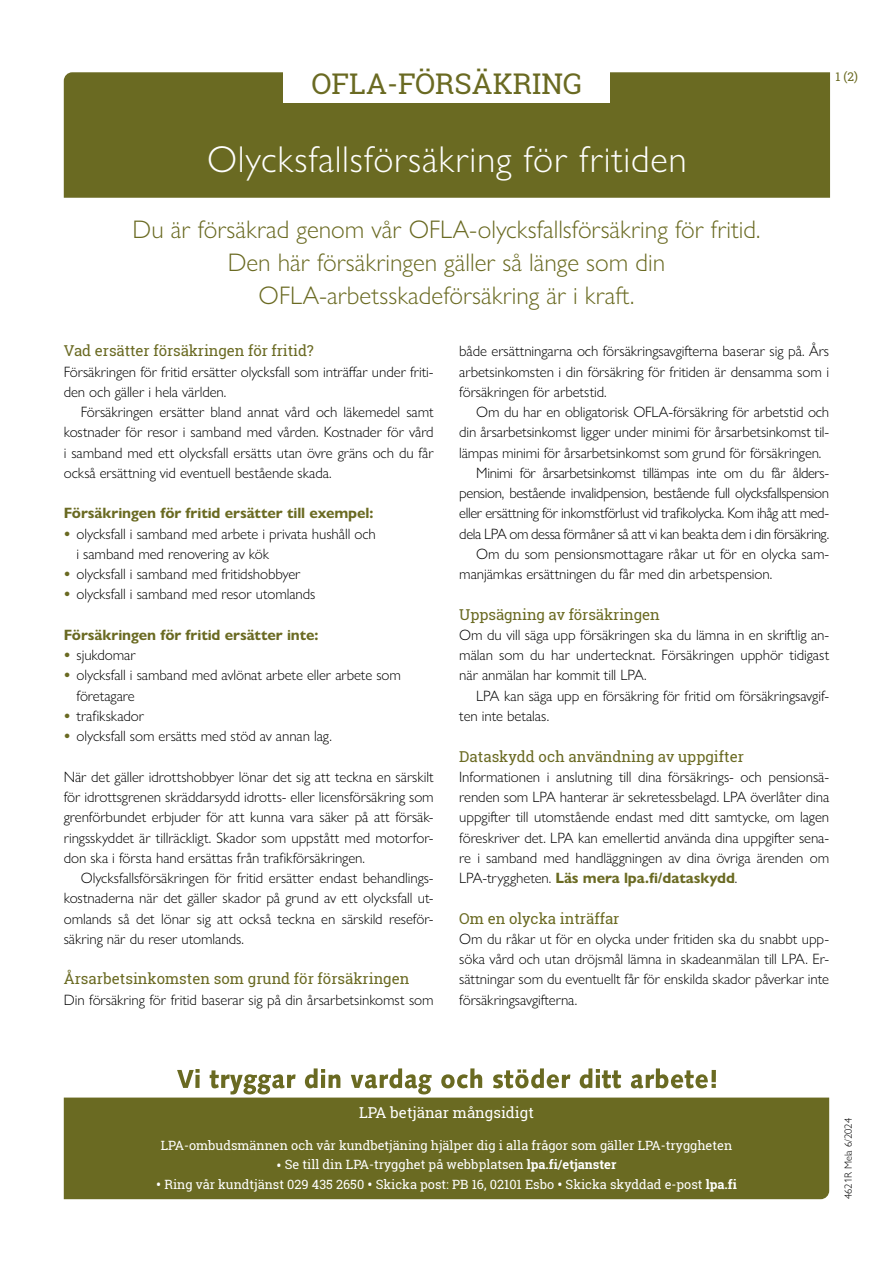
<style>
.page{position:relative;width:893px;height:1263px;background:#fff}
.page>*{position:absolute;margin:0;border:0;box-sizing:border-box;transform-origin:0 0}
.H1_Pääotsikko{font:300 37.5px "Gill Sans Nova";letter-spacing:.02em;color:#fff}
.P_Pikkuotsikko{font:28.5px "Roboto Slab";color:#6a6a22}
.P_Ingressi{font:300 25.5px/33px "Gill Sans Nova";color:#6a6a22;text-align:center}
.P_Leipä{font:300 15px/20.2px "Gill Sans Nova";letter-spacing:-.005em;color:#000;text-align:justify}
.P_Leipä_2{font:300 15px/20.2px "Gill Sans Nova";letter-spacing:-.005em;color:#000;text-align:justify}
.P_Luetelmat{font:300 15px/20.2px "Gill Sans Nova";letter-spacing:-.005em;color:#000}
.H2_Väliotsikko{font:15px "Roboto Slab";color:#6a6a22}
.P_Leipä-2{font:700 15px "Gill Sans Nova";letter-spacing:-.005em;color:#6a6a22}
.P_Leipä-3{font:15px "Roboto Slab";color:#fff}
.P_Leipä-4{font:12.75px "Roboto Slab";color:#fff}
.t1{font:12px "Roboto Slab";color:#6a6a22}
.P_Leipä-5{font:300 10.5px "Gill Sans Nova";color:#000}
.s1{font-weight:700;color:#6a6a22}
.s2{font-size:15px}
.s3{font-weight:700}
</style>
<div class="page">
<div style="left:64px;top:72px;width:766px;height:126px;background:#6a6a22"></div>
<div style="left:284px;top:60px;width:326px;height:43px;background:#fff"></div>
<div style="left:64px;top:1097px;width:765px;height:102px;background:#6a6a22"></div>
<svg style="left:177px;top:1068px;width:539px;height:26px"></svg>
<h2 class="P_Pikkuotsikko" style="left:311px;top:64px;width:273px">OFLA-FÖRSÄKRING</h2>
<h1 class="H1_Pääotsikko" style="left:207px;top:136px;width:481px">Olycksfallsförsäkring för fritiden</h1>
<p class="t1" style="left:836px;top:69px;width:24px">1 (2)</p>
<p class="P_Ingressi" style="left:133px;top:213px;width:629px">Du är försäkrad genom vår OFLA-olycksfallsförsäkring för fritid.<br>Den här försäkringen gäller så länge som din<br>OFLA-arbetsskadeförsäkring är i kraft.</p>
<h2 class="H2_Väliotsikko" style="left:64px;top:341px;width:252px">Vad ersätter försäkringen för fritid?</h2>
<p class="P_Leipä" style="left:64px;top:361px;width:370px">Försäkringen för fritid ersätter olycksfall som inträffar under friti&shy;den och gäller i hela världen.</p>
<p class="P_Leipä_2" style="left:64px;top:402px;width:371px;text-indent:17px">Försäkringen ersätter bland annat vård och läkemedel samt kostnader för resor i samband med vården. Kostnader för vård i samband med ett olycksfall ersätts utan övre gräns och du får också ersättning vid eventuell bestående skada.</p>
<p class="P_Leipä-2" style="left:64px;top:504px;width:311px">Försäkringen för fritid ersätter till exempel:</p>
<p class="P_Luetelmat" style="left:77px;top:523px;width:301px;text-indent:-13px"><span class="s1">•</span> olycksfall i samband med arbete i privata hushåll och i samband med renovering av kök</p>
<p class="P_Luetelmat" style="left:64px;top:564px;width:238px"><span class="s1">•</span> olycksfall i samband med fritidshobbyer</p>
<p class="P_Luetelmat" style="left:64px;top:584px;width:253px"><span class="s1">•</span> olycksfall i samband med resor utomlands</p>
<p class="P_Leipä-2" style="left:64px;top:625px;width:256px">Försäkringen för fritid ersätter inte:</p>
<p class="P_Luetelmat" style="left:64px;top:645px;width:73px"><span class="s1">•</span> sjukdomar</p>
<p class="P_Luetelmat" style="left:77px;top:665px;width:326px;text-indent:-13px"><span class="s1">•</span> olycksfall i samband med avlönat arbete eller arbete som företagare</p>
<p class="P_Luetelmat" style="left:64px;top:706px;width:82px"><span class="s1">•</span> trafikskador</p>
<p class="P_Luetelmat" style="left:64px;top:726px;width:270px"><span class="s1">•</span> olycksfall som ersätts med stöd av annan lag.</p>
<p class="P_Leipä" style="left:64px;top:766px;width:371px">När det gäller idrottshobbyer lönar det sig att teckna en särskilt för idrottsgrenen skräddarsydd idrotts- eller licensförsäkring som grenförbundet erbjuder för att kunna vara säker på att försäk&shy;ringsskyddet är tillräckligt. Skador som uppstått med motorfor&shy;don ska i första hand ersättas från trafikförsäkringen.</p>
<p class="P_Leipä_2" style="left:64px;top:868px;width:371px;text-indent:17px">Olycksfallsförsäkringen för fritid ersätter endast behandlings&shy;kostnaderna när det gäller skador på grund av ett olycksfall ut&shy;omlands så det lönar sig att också teckna en särskild reseför&shy;säkring när du reser utomlands.</p>
<h2 class="H2_Väliotsikko" style="left:64px;top:968px;width:347px">Årsarbetsinkomsten som grund för försäkringen</h2>
<p class="P_Leipä" style="left:64px;top:989px;width:371px">Din försäkring för fritid baserar sig på din årsarbetsinkomst som</p>
<p class="P_Leipä" style="left:459px;top:341px;width:371px">både ersättningarna och försäkringsavgifterna baserar sig på. Års arbetsinkomsten i din försäkring för fritiden är densamma som i försäkringen för arbetstid.</p>
<p class="P_Leipä_2" style="left:459px;top:402px;width:371px;text-indent:17px">Om du har en obligatorisk OFLA-försäkring för arbetstid och din årsarbetsinkomst ligger under minimi för årsarbetsinkomst til&shy;lämpas minimi för årsarbetsinkomst som grund för försäkringen.</p>
<p class="P_Leipä_2" style="left:459px;top:463px;width:371px;text-indent:17px">Minimi för årsarbetsinkomst tillämpas inte om du får ålders&shy;pension, bestående invalidpension, bestående full olycksfallspension eller ersättning för inkomstförlust vid trafikolycka. Kom ihåg att med&shy;dela LPA om dessa förmåner så att vi kan beakta dem i din försäkring.</p>
<p class="P_Leipä_2" style="left:459px;top:544px;width:370px;text-indent:17px">Om du som pensionsmottagare råkar ut för en olycka sam&shy;manjämkas ersättningen du får med din arbetspension.</p>
<h2 class="H2_Väliotsikko" style="left:459px;top:604px;width:202px">Uppsägning av försäkringen</h2>
<p class="P_Leipä" style="left:459px;top:625px;width:371px">Om du vill säga upp försäkringen ska du lämna in en skriftlig an&shy;mälan som du har undertecknat. Försäkringen upphör tidigast när anmälan har kommit till LPA.</p>
<p class="P_Leipä_2" style="left:459px;top:685px;width:370px;text-indent:17px">LPA kan säga upp en försäkring för fritid om försäkringsavgif&shy;ten inte betalas.</p>
<h2 class="H2_Väliotsikko" style="left:459px;top:746px;width:286px">Dataskydd och användning av uppgifter</h2>
<p class="P_Leipä" style="left:459px;top:766px;width:371px">Informationen i anslutning till dina försäkrings- och pensionsä&shy;renden som LPA hanterar är sekretessbelagd. LPA överlåter dina uppgifter till utomstående endast med ditt samtycke, om lagen föreskriver det. LPA kan emellertid använda dina uppgifter sena&shy;re i samband med handläggningen av dina övriga ärenden om LPA-tryggheten. <span class="s1">Läs mera lpa.fi/dataskydd</span>.</p>
<h2 class="H2_Väliotsikko" style="left:459px;top:908px;width:162px">Om en olycka inträffar</h2>
<p class="P_Leipä" style="left:459px;top:928px;width:371px">Om du råkar ut för en olycka under fritiden ska du snabbt upp&shy;söka vård och utan dröjsmål lämna in skadeanmälan till LPA. Er&shy;sättningar som du eventuellt får för enskilda skador påverkar inte försäkringsavgifterna.</p>
<p class="P_Leipä-3" style="left:359px;top:1103px;width:176px">LPA betjänar mångsidigt</p>
<p class="P_Leipä-4" style="left:161px;top:1136px;width:573px">LPA-ombudsmännen och vår kundbetjäning hjälper dig i alla frågor som gäller LPA-tryggheten</p>
<p class="P_Leipä-4" style="left:277px;top:1156px;width:341px"><span class="s2">•</span> Se till din LPA-trygghet på webbplatsen <span class="s3">lpa.fi/etjanster</span></p>
<p class="P_Leipä-4" style="left:156px;top:1175px;width:582px"><span class="s2">•</span> Ring vår kundtjänst 029 435 2650 <span class="s2">•</span> Skicka post: PB 16, 02101 Esbo <span class="s2">•</span> Skicka skyddad e-post <span class="s3">lpa.fi</span></p>
<p class="P_Leipä-5" style="left:842px;top:1199px;width:82px;rotate:-90deg">4621R Mela 6/2024</p>
</div>
